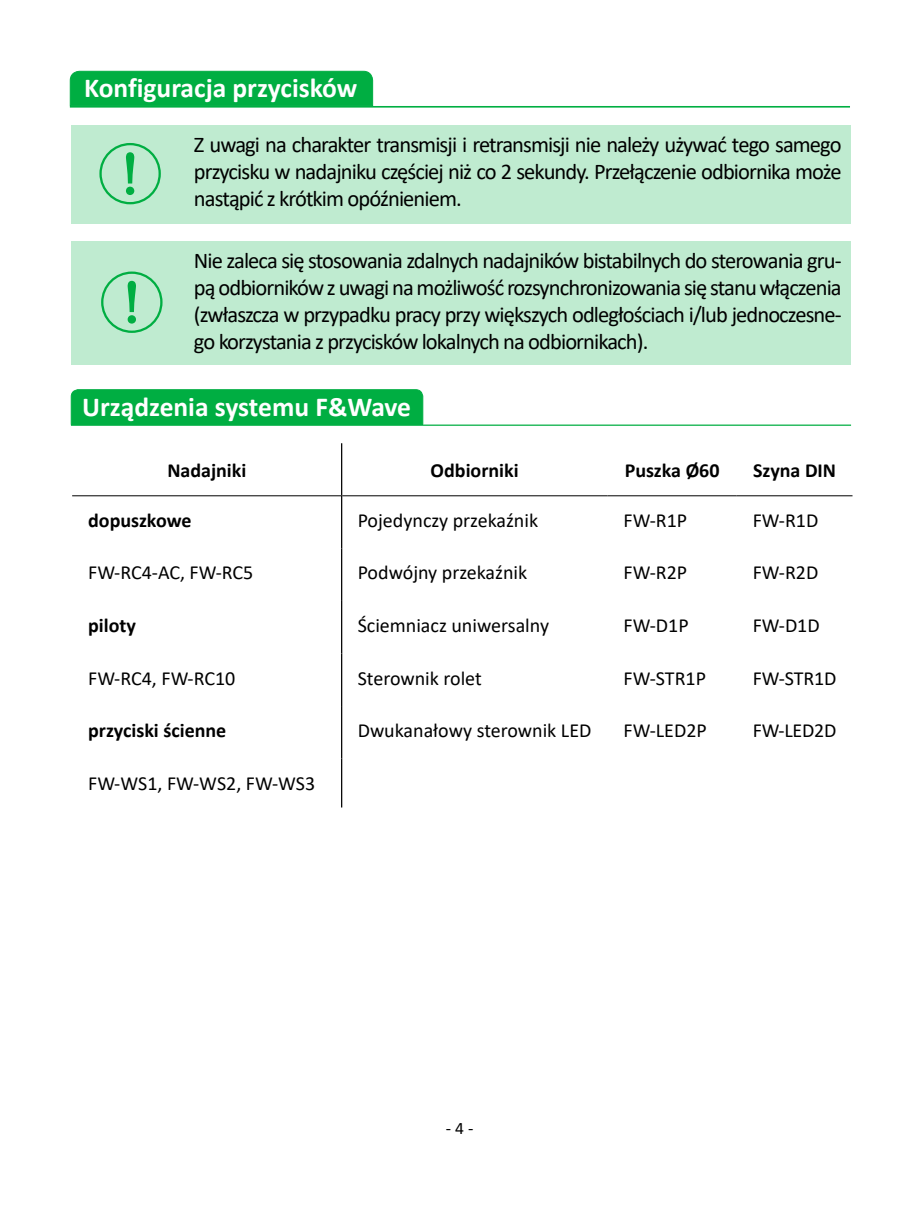
<style>
.page{position:relative;width:922px;height:1205px;background:#fff}
.page>*{position:absolute;margin:0;border:0;box-sizing:border-box;transform-origin:0 0}
.t1{font:700 27.5px "Calibri";color:#fff}
.t2{font:22.5px/27px "Calibri";letter-spacing:-.04em;color:#000;text-align:justify}
.t3{font:20px "Calibri";color:#000}
.t4{font:700 20px "Calibri";color:#000}
.t5{font:17.5px "Calibri";color:#000}
</style>
<div class="page">
<div style="left:71px;top:389px;width:352px;height:35px;background:#00ae42"></div>
<hr style="left:71px;top:424px;width:779px;height:2px;background:#00ae42">
<div style="left:185px;top:125px;width:665px;height:98px;background:#bfebd0"></div>
<div style="left:71px;top:125px;width:114px;height:98px;background:#bfebd0"></div>
<div style="left:99px;top:143px;width:62px;height:61px;border:2px solid #00ae42;border-radius:50%"></div>
<svg style="left:126px;top:152px;width:9px;height:43px"></svg>
<div style="left:185px;top:241px;width:665px;height:124px;background:#bfebd0"></div>
<div style="left:71px;top:241px;width:114px;height:124px;background:#bfebd0"></div>
<div style="left:101px;top:271px;width:61px;height:62px;border:2px solid #00ae42;border-radius:50%"></div>
<svg style="left:127px;top:280px;width:9px;height:44px"></svg>
<div style="left:69px;top:70px;width:304px;height:37px;background:#00ae42"></div>
<hr style="left:70px;top:106px;width:779px;height:2px;background:#00ae42">
<svg style="left:342px;top:496px;width:510px;height:311px"></svg>
<hr style="left:72px;top:495px;width:269px;height:1px;background:#000">
<hr style="left:342px;top:495px;width:265px;height:1px;background:#000">
<hr style="left:607px;top:495px;width:129px;height:1px;background:#000">
<hr style="left:736px;top:495px;width:116px;height:1px;background:#000">
<hr style="left:341px;top:443px;width:1px;height:53px;background:#000">
<hr style="left:341px;top:496px;width:1px;height:52px;background:#000">
<hr style="left:341px;top:548px;width:1px;height:53px;background:#000">
<hr style="left:341px;top:601px;width:1px;height:52px;background:#000">
<hr style="left:341px;top:653px;width:1px;height:53px;background:#000">
<hr style="left:341px;top:706px;width:1px;height:52px;background:#000">
<hr style="left:341px;top:758px;width:1px;height:49px;background:#000">
<p class="t1" style="left:84px;top:69px;width:275px">Konfiguracja przycisków</p>
<p class="t2" style="left:194px;top:131px;width:649px">Z uwagi na charakter transmisji i retransmisji nie należy używać tego samego przycisku w nadajniku częściej niż co 2 sekundy. Przełączenie odbiornika może nastąpić z krótkim opóźnieniem.</p>
<p class="t2" style="left:194px;top:246px;width:649px">Nie zaleca się stosowania zdalnych nadajników bistabilnych do sterowania gru&shy;pą odbiorników z uwagi na możliwość rozsynchronizowania się stanu włączenia (zwłaszcza w przypadku pracy przy większych odległościach i/lub jednoczesne&shy;go korzystania z przycisków lokalnych na odbiornikach).</p>
<p class="t1" style="left:82px;top:387px;width:330px">Urządzenia systemu F&amp;Wave</p>
<p class="t4" style="left:167px;top:456px;width:80px">Nadajniki</p>
<p class="t4" style="left:430px;top:456px;width:89px">Odbiorniki</p>
<p class="t4" style="left:624px;top:456px;width:96px">Puszka Ø60</p>
<p class="t4" style="left:752px;top:456px;width:84px">Szyna DIN</p>
<p class="t4" style="left:88px;top:506px;width:105px">dopuszkowe</p>
<p class="t3" style="left:357px;top:506px;width:182px">Pojedynczy przekaźnik</p>
<p class="t3" style="left:623px;top:506px;width:65px">FW-R1P</p>
<p class="t3" style="left:752px;top:506px;width:67px">FW-R1D</p>
<p class="t3" style="left:88px;top:559px;width:167px">FW-RC4-AC, FW-RC5</p>
<p class="t3" style="left:357px;top:559px;width:171px">Podwójny przekaźnik</p>
<p class="t3" style="left:623px;top:559px;width:65px">FW-R2P</p>
<p class="t3" style="left:752px;top:559px;width:67px">FW-R2D</p>
<p class="t4" style="left:88px;top:611px;width:49px">piloty</p>
<p class="t3" style="left:357px;top:611px;width:193px">Ściemniacz uniwersalny</p>
<p class="t3" style="left:623px;top:611px;width:67px">FW-D1P</p>
<p class="t3" style="left:752px;top:611px;width:68px">FW-D1D</p>
<p class="t3" style="left:88px;top:664px;width:149px">FW-RC4, FW-RC10</p>
<p class="t3" style="left:357px;top:664px;width:126px">Sterownik rolet</p>
<p class="t3" style="left:623px;top:664px;width:84px">FW-STR1P</p>
<p class="t3" style="left:752px;top:664px;width:85px">FW-STR1D</p>
<p class="t4" style="left:88px;top:716px;width:140px">przyciski ścienne</p>
<p class="t3" style="left:357px;top:716px;width:235px">Dwukanałowy sterownik LED</p>
<p class="t3" style="left:623px;top:716px;width:85px">FW-LED2P</p>
<p class="t3" style="left:752px;top:716px;width:85px">FW-LED2D</p>
<p class="t3" style="left:88px;top:769px;width:228px">FW-WS1, FW-WS2, FW-WS3</p>
<p class="t5" style="left:446px;top:1116px;width:29px">- 4 -</p>
</div>
